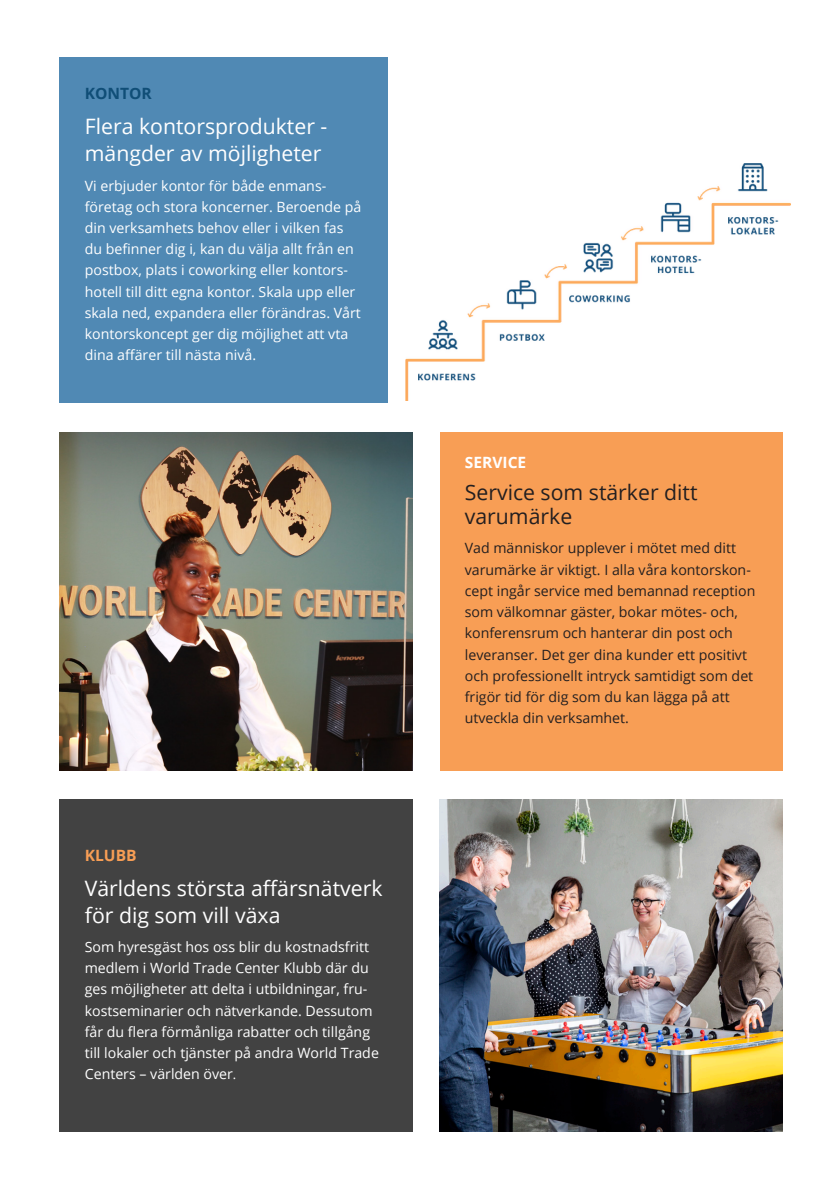
<style>
.page{position:relative;width:840px;height:1191px;background:#fff}
.page>*{position:absolute;margin:0;border:0;box-sizing:border-box;transform-origin:0 0}
.Ingress_13_17{font:21.2px/26.8px "Open Sans";color:#fff}
.Ingress_13_17-2{font:21.2px/24px "Open Sans";color:#231f20}
.t1{font:700 15.6px "Open Sans";color:#fff}
.t2{font:700 15.6px "Open Sans";color:#104e77}
.t3{font:700 15.6px "Open Sans";color:#f89e55}
.Bröd_9_13{font:14.2px/21.2px "Open Sans";color:#fff}
.Bröd_9_13-2{font:14.2px/21.2px "Open Sans";color:#231f20}
.s1{font-size:12.8px}
</style>
<div class="page">
<img style="left:405px;top:163px;width:386px;height:238px">
<div style="left:60px;top:57px;width:328px;height:345px;background:#5089b4"></div>
<div style="left:60px;top:799px;width:353px;height:332px;background:#424242"></div>
<div style="left:440px;top:433px;width:342px;height:338px;background:#f89e55"></div>
<img style="left:60px;top:433px;width:353px;height:338px">
<img style="left:439px;top:799px;width:343px;height:332px">
<p class="t2" style="left:85px;top:83px;width:69px">KONTOR</p>
<p class="Ingress_13_17" style="left:85px;top:113px;width:244px">Flera kontorsprodukter - mängder av möjligheter</p>
<p class="Bröd_9_13" style="left:85px;top:174px;width:278px">Vi erbjuder kontor för både enmans&shy;företag och stora koncerner. Beroende på din verksamhets behov eller i vilken fas du befinner dig i, kan du välja allt från en postbox, plats i coworking eller kontors&shy;hotell till ditt egna kontor. Skala upp eller skala ned, expandera eller förändras. Vårt kontorskoncept ger dig möjlighet att vta dina affärer till nästa nivå.</p>
<p class="t3" style="left:85px;top:844px;width:53px">KLUBB</p>
<p class="Ingress_13_17" style="left:85px;top:874px;width:299px">Världens största affärsnätverk för dig som vill växa</p>
<p class="Bröd_9_13" style="left:85px;top:935px;width:295px">Som hyresgäst hos oss blir du kostnadsfritt medlem i World Trade Center Klubb där du ges möjligheter att delta i utbildningar, fru&shy;kostseminarier och nätverkande. Dessutom får du flera förmånliga rabatter och tillgång till lokaler och tjänster på andra World Trade Centers – världen över<span class="s1">.</span></p>
<p class="t1" style="left:464px;top:451px;width:63px">SERVICE</p>
<p class="Ingress_13_17-2" style="left:464px;top:480px;width:234px">Service som stärker ditt varumärke</p>
<p class="Bröd_9_13-2" style="left:464px;top:537px;width:292px">Vad människor upplever i mötet med ditt varumärke är viktigt. I alla våra kontorskon&shy;cept ingår service med bemannad reception som välkomnar gäster, bokar mötes- och, konferensrum och hanterar din post och leveranser. Det ger dina kunder ett positivt och professionellt intryck samtidigt som det frigör tid för dig som du kan lägga på att utveckla din verksamhet.</p>
</div>
